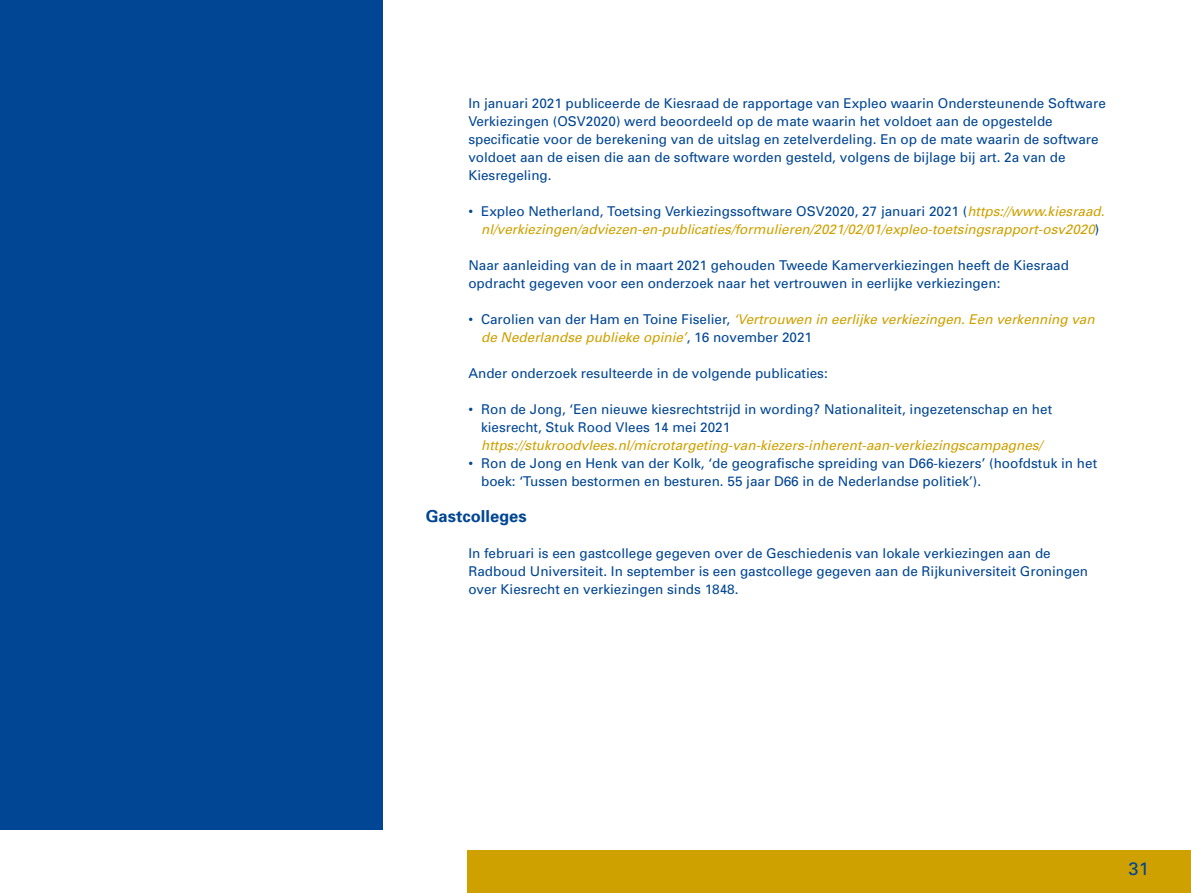
<style>
.page{position:relative;width:1191px;height:893px;background:#fff}
.page>*{position:absolute;margin:0;border:0;box-sizing:border-box;transform-origin:0 0}
.t1{font:18px "Univers";color:#014694}
.Tussenkop{font:700 16.5px "Univers";color:#014694}
.Broodtekst{font:13.5px/18px "Univers";color:#014694}
.t2{font:italic 13.5px/18px "Univers";color:#cea100;text-align:center}
.s1{font-style:normal;color:#014694}
.s2{font-style:italic;color:#cea100}
</style>
<div class="page">
<div style="left:467px;top:850px;width:724px;height:43px;background:#cea100"></div>
<div style="left:0;top:0;width:383px;height:829px;background:#014694"></div>
<p class="Broodtekst" style="left:468px;top:94px;width:639px">In januari 2021 publiceerde de Kiesraad de rapportage van Expleo waarin Ondersteunende Software Verkiezingen (OSV2020) werd beoordeeld op de mate waarin het voldoet aan de opgestelde specificatie voor de berekening van de uitslag en zetelverdeling. En op de mate waarin de software voldoet aan de eisen die aan de software worden gesteld, volgens de bijlage bij art. 2a van de Kiesregeling.</p>
<p class="t2" style="left:468px;top:202px;width:638px"><span class="s1">• Expleo Netherland, Toetsing Verkiezingssoftware OSV2020, 27 januari 2021 (</span>https://www.kiesraad. nl/verkiezingen/adviezen-en-publicaties/formulieren/2021/02/01/expleo-toetsingsrapport-osv2020<span class="s1">)</span></p>
<p class="Broodtekst" style="left:468px;top:256px;width:602px">Naar aanleiding van de in maart 2021 gehouden Tweede Kamerverkiezingen heeft de Kiesraad opdracht gegeven voor een onderzoek naar het vertrouwen in eerlijke verkiezingen:</p>
<p class="t2" style="left:481px;top:310px;width:615px;text-align:left;text-indent:-13px"><span class="s1">• Carolien van der Ham en Toine Fiselier,</span> ‘Vertrouwen in eerlijke verkiezingen. Een verkenning van de Nederlandse publieke opinie’<span class="s1">, 16 november 2021</span></p>
<p class="Broodtekst" style="left:468px;top:364px;width:361px">Ander onderzoek resulteerde in de volgende publicaties:</p>
<p class="Broodtekst" style="left:481px;top:400px;width:572px;text-indent:-13px">• Ron de Jong, ‘Een nieuwe kiesrechtstrijd in wording? Nationaliteit, ingezetenschap en het kiesrecht, Stuk Rood Vlees 14 mei 2021 <span class="s2">https://stukroodvlees.nl/microtargeting-van-kiezers-inherent-aan-verkiezingscampagnes/</span></p>
<p class="Broodtekst" style="left:481px;top:454px;width:617px;text-indent:-13px">• Ron de Jong en Henk van der Kolk, ‘de geografische spreiding van D66-kiezers’ (hoofdstuk in het boek: ‘Tussen bestormen en besturen. 55 jaar D66 in de Nederlandse politiek’).</p>
<p class="Tussenkop" style="left:426px;top:506px;width:102px">Gastcolleges</p>
<p class="Broodtekst" style="left:468px;top:544px;width:621px">In februari is een gastcollege gegeven over de Geschiedenis van lokale verkiezingen aan de<br>Radboud Universiteit. In september is een gastcollege gegeven aan de Rijkuniversiteit Groningen over Kiesrecht en verkiezingen sinds 1848.</p>
<h1 class="t1" style="left:1128px;top:858px;width:22px">31</h1>
</div>
